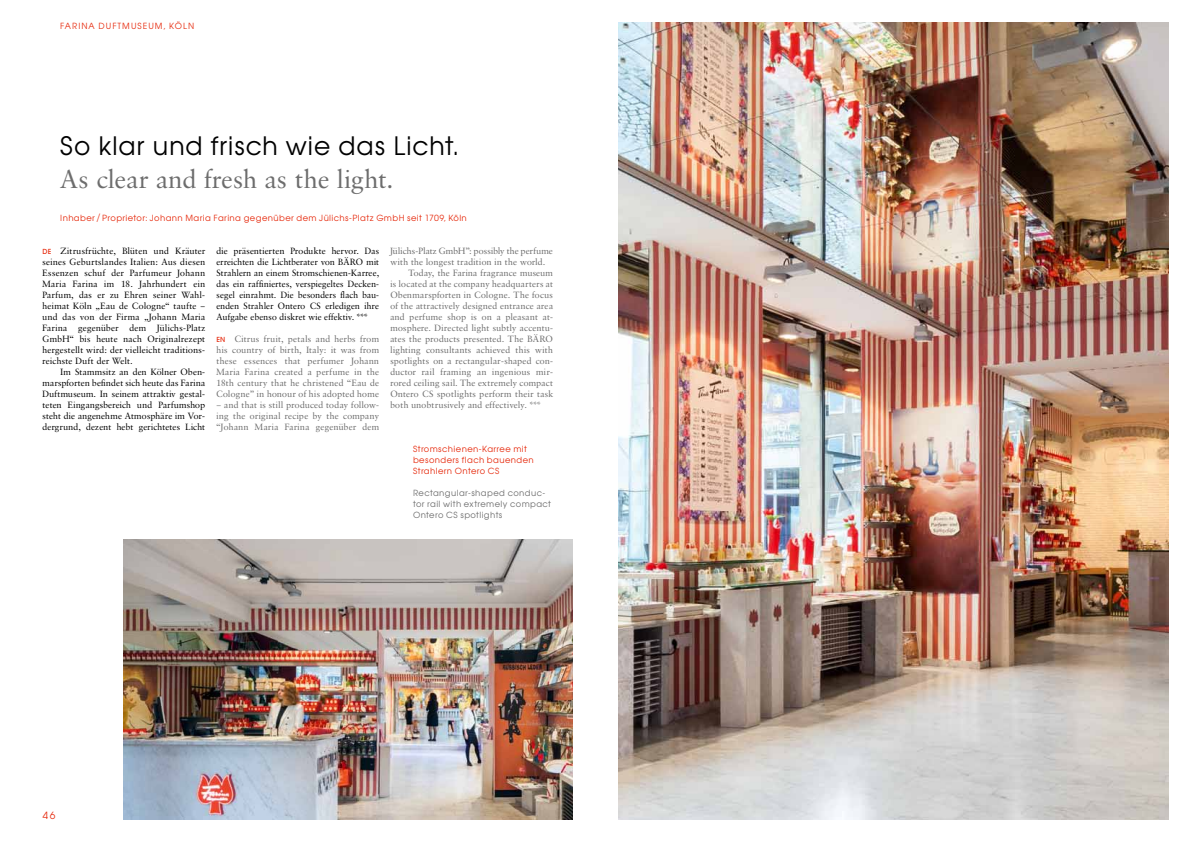
<style>
.page{position:relative;width:1191px;height:842px;background:#fff}
.page>*{position:absolute;margin:0;border:0;box-sizing:border-box;transform-origin:0 0}
.t1{font:25.5px "Avant Garde SB";letter-spacing:.03em;color:#000}
.t2{font:25.5px "Sabon BQ";letter-spacing:.035em;color:#6d6d6d}
.t3{font:10px "Avant Garde SB";color:#e6280b}
.t4{font:9px/11px "Sabon BQ";letter-spacing:.03em;color:#000;text-align:justify}
.t5{font:9px/11px "Sabon BQ";letter-spacing:.04em;color:#6d6d6d;text-align:justify}
.t6{font:9px "Sabon BQ";letter-spacing:.02em;color:#6d6d6d}
.t7{font:8.5px/11px "Avant Garde SB";letter-spacing:.045em;color:#e6280b}
.t8{font:8.5px/11px "Avant Garde SB";letter-spacing:.045em;color:#6d6d6d}
.t9{font:8.5px "Avant Garde SB";letter-spacing:.115em;color:#e6280b}
.s1{font-family:"Avant Garde SB";font-weight:500;font-size:7px;color:#e6280b}
</style>
<div class="page">
<img style="left:618px;top:23px;width:550px;height:796px">
<img style="left:124px;top:540px;width:449px;height:279px">
<p class="t9" style="left:60px;top:21px;width:136px">Fari na duftmuseum, Köln</p>
<h1 class="t1" style="left:60px;top:131px;width:399px">So klar und frisch wie das Licht.</h1>
<h1 class="t2" style="left:60px;top:164px;width:334px">As clear and fresh as the light.</h1>
<p class="t7" style="left:60px;top:212px;width:408px">Inhaber / Proprietor: Johann Maria Farina gegenüber dem Jülichs-Platz GmbH seit 1709, Köln</p>
<p class="t4" style="left:43px;top:245px;width:164px"><span class="s1">DE</span> Zitrusfrüchte, Blüten und Kräuter seines Geburtslandes Italien: Aus diesen Essenzen schuf der Parfumeur Johann Maria Farina im 18. Jahrhundert ein Parfum, das er zu Ehren seiner Wahl&shy;heimat Köln „Eau de Cologne“ taufte – und das von der Firma „Johann Maria Farina gegenüber dem Jülichs-Platz GmbH“ bis heute nach Originalrezept hergestellt wird: der vielleicht traditions&shy;reichste Duft der Welt.</p>
<p class="t4" style="left:43px;top:366px;width:164px;text-indent:18px">Im Stammsitz an den Kölner Oben&shy;marspforten befindet sich heute das Farina Duftmuseum. In seinem attraktiv gestal&shy;teten Eingangsbereich und Parfumshop steht die angenehme Atmosphäre im Vor&shy;dergrund, dezent hebt gerichtetes Licht</p>
<p class="t4" style="left:216px;top:245px;width:164px">die präsentierten Produkte hervor. Das erreichten die Lichtberater von Bäro</p>
<p class="t4" style="left:216px;top:256px;width:164px;text-indent:150px">mit Strahlern an einem Stromschienen-Karree, das ein raffiniertes, verspiegeltes Decken&shy;segel einrahmt. Die besonders flach bau&shy;enden Strahler Ontero CS erledigen ihre Aufgabe ebenso diskret wie effektiv. ***</p>
<p class="t5" style="left:216px;top:333px;width:164px"><span class="s1">EN</span> Citrus fruit, petals and herbs from his country of birth, Italy: it was from these essences that perfumer Johann Maria Farina created a perfume in the 18th century that he christened “Eau de Cologne” in honour of his adopted home</p>
<p class="t5" style="left:216px;top:399px;width:164px">– and that is still produced today follow&shy;ing the original recipe by the company “Johann Maria Farina gegenüber dem</p>
<p class="t6" style="left:390px;top:245px;width:164px">Jülichs-Platz GmbH”: possibly the perfume</p>
<p class="t5" style="left:390px;top:256px;width:156px">with the longest tradition in the world.</p>
<p class="t5" style="left:408px;top:267px;width:146px">Today, the Farina fragrance museum</p>
<p class="t5" style="left:390px;top:278px;width:164px">is located at the company headquarters at</p>
<p class="t5" style="left:390px;top:289px;width:164px">Obenmarspforten in Cologne. The focus</p>
<p class="t5" style="left:390px;top:300px;width:164px">of the attractively designed entrance area</p>
<p class="t5" style="left:390px;top:311px;width:164px">and perfume shop is on a pleasant at-</p>
<p class="t5" style="left:390px;top:322px;width:164px">mosphere. Directed light subtly accentu-</p>
<p class="t5" style="left:390px;top:333px;width:151px">ates the products presented. The Bäro</p>
<p class="t5" style="left:390px;top:344px;width:164px">lighting consultants achieved this with</p>
<p class="t5" style="left:390px;top:355px;width:164px">spotlights on a rectangular-shaped con-</p>
<p class="t5" style="left:390px;top:366px;width:164px">ductor rail framing an ingenious mir-</p>
<p class="t5" style="left:390px;top:377px;width:164px">rored ceiling sail. The extremely compact</p>
<p class="t5" style="left:390px;top:388px;width:164px">Ontero CS spotlights perform their task</p>
<p class="t5" style="left:390px;top:399px;width:152px">both unobtrusively and effectively. ***</p>
<p class="t7" style="left:413px;top:443px;width:122px">Stromschienen-Karree mit besonders flach bauenden<br>Strahlern Ontero CS</p>
<p class="t8" style="left:413px;top:487px;width:139px">Rectangular-shaped conduc&shy;tor rail with extremely compact<br>Ontero CS spotlights</p>
<p class="t3" style="left:43px;top:810px;width:15px">46</p>
</div>
